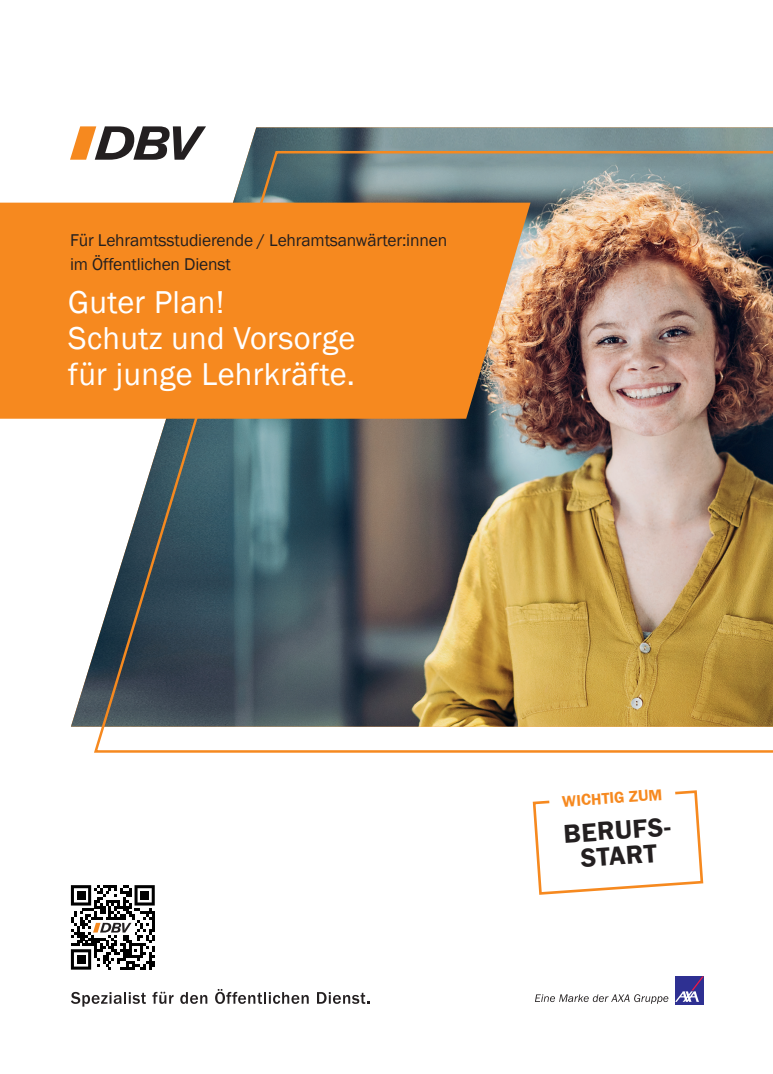
<style>
.page{position:relative;width:773px;height:1074px;background:#fff}
.page>*{position:absolute;margin:0;border:0;box-sizing:border-box;transform-origin:0 0}
.t1{font:32.5px/36.2px "Franklin Gothic";letter-spacing:.01em;color:#fff}
.t2{font:600 26.62px/25.6px "Franklin Gothic";color:#231f20;text-align:center}
.t3{font:17.5px/23.8px "Franklin Gothic";letter-spacing:-.01em;color:#231f20}
.t4{font:600 16px "Franklin Gothic";color:#f6891f}
</style>
<div class="page">
<img style="left:71px;top:127px;width:701px;height:599px">
<img style="left:92px;top:150px;width:680px;height:603px">
<div style="left:0;top:203px;width:530px;height:216px;background:#f6891f"></div>
<svg style="left:70px;top:126px;width:136px;height:34px"></svg>
<div style="left:675px;top:976px;width:28px;height:29px;background:#2e3092"></div>
<svg style="left:675px;top:976px;width:28px;height:26px"></svg>
<svg style="left:535px;top:994px;width:133px;height:9px"></svg>
<svg style="left:71px;top:885px;width:84px;height:84px"></svg>
<svg style="left:532px;top:790px;width:172px;height:105px"></svg>
<svg style="left:71px;top:992px;width:75px;height:14px"></svg>
<svg style="left:152px;top:991px;width:21px;height:13px"></svg>
<svg style="left:180px;top:992px;width:27px;height:12px"></svg>
<svg style="left:215px;top:989px;width:94px;height:15px"></svg>
<svg style="left:317px;top:992px;width:52px;height:12px"></svg>
<p class="t3" style="left:70px;top:229px;width:378px">Für Lehramtsstudierende / Lehramtsanwärter:innen im Öffentlichen Dienst</p>
<h1 class="t1" style="left:68px;top:284px;width:289px">Guter Plan!<br>Schutz und Vorsorge für junge Lehrkräfte.</h1>
<p class="t4" style="left:561px;top:791px;width:102px;rotate:-4deg">WICHTIG ZUM</p>
<h2 class="t2" style="left:562px;top:821px;width:115px;rotate:-4deg">BERUFS-<br>START</h2>
</div>
